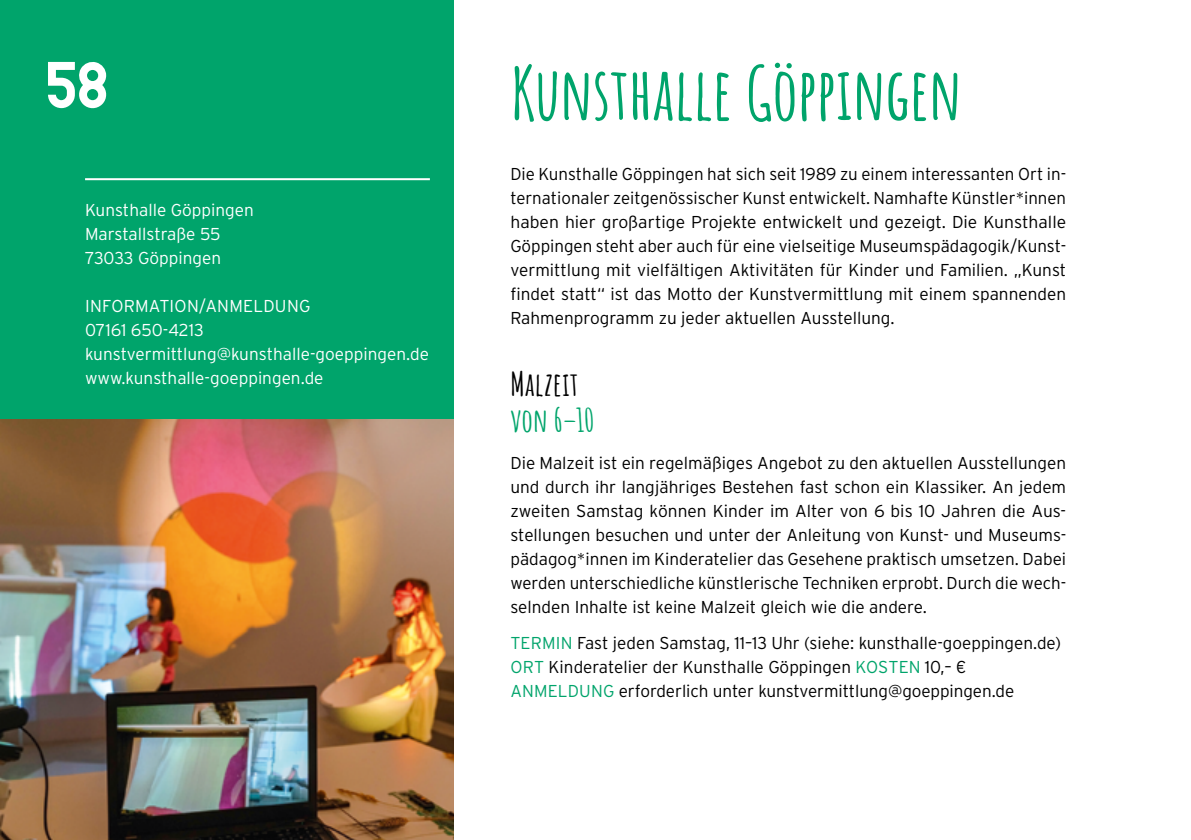
<style>
.page{position:relative;width:1191px;height:840px;background:#fff}
.page>*{position:absolute;margin:0;border:0;box-sizing:border-box;transform-origin:0 0}
.t1{font:700 72px "Amatic SC";letter-spacing:-.01em;color:#00a46b}
.t2{font:700 66px "Gilbert";color:#fff}
.t3{font:700 32px "Amatic SC";letter-spacing:.01em;color:#000}
.t4{font:700 32px "Amatic SC";color:#00a46b}
.t5{font:300 17.2px/24px "Interstate";color:#000;text-align:justify}
.t6{font:300 17.2px/24px "Interstate";color:#fff}
.s1{color:#00a46b}
</style>
<div class="page">
<div style="left:0;top:0;width:454px;height:839px;background:#00a46b"></div>
<img style="left:0;top:420px;width:454px;height:419px">
<hr style="left:85px;top:178px;width:345px;height:2px;background:#fff">
<h2 class="t2" style="left:45px;top:41px;width:65px">58</h2>
<p class="t6" style="left:85px;top:198px;width:170px">Kunsthalle Göppingen<br>Marstallstraße 55<br>73033 Göppingen</p>
<p class="t6" style="left:85px;top:294px;width:345px">INFORMATION/ANMELDUNG<br>07161 650-4213 kunstvermittlung@kunsthalle-goeppingen.de www.kunsthalle-goeppingen.de</p>
<h1 class="t1" style="left:510px;top:38px;width:453px">Kunsthalle Göppingen</h1>
<p class="t5" style="left:510px;top:162px;width:557px">Die Kunsthalle Göppingen hat sich seit 1989 zu einem interessanten Ort in&shy;ternationaler zeitgenössischer Kunst entwickelt. Namhafte Künstler*innen haben hier großartige Projekte entwickelt und gezeigt. Die Kunsthalle Göppingen steht aber auch für eine vielseitige Museumspädagogik/Kunst&shy;vermittlung mit vielfältigen Aktivitäten für Kinder und Familien. „Kunst findet statt“ ist das Motto der Kunstvermittlung mit einem spannenden Rahmenprogramm zu jeder aktuellen Ausstellung.</p>
<h3 class="t3" style="left:510px;top:360px;width:70px">Malzeit</h3>
<h3 class="t4" style="left:510px;top:396px;width:85px">von 6–10</h3>
<p class="t5" style="left:510px;top:450px;width:557px">Die Malzeit ist ein regelmäßiges Angebot zu den aktuellen Ausstellungen und durch ihr langjähriges Bestehen fast schon ein Klassiker. An jedem zweiten Samstag können Kinder im Alter von 6 bis 10 Jahren die Aus&shy;stellungen besuchen und unter der Anleitung von Kunst- und Museums&shy;pädagog*innen im Kinderatelier das Gesehene praktisch umsetzen. Dabei werden unterschiedliche künstlerische Techniken erprobt. Durch die wech&shy;selnden Inhalte ist keine Malzeit gleich wie die andere.</p>
<p class="t5" style="left:510px;top:630px;width:552px;text-align:left"><span class="s1">TERMIN</span> Fast jeden Samstag, 11–13 Uhr (siehe: kunsthalle-goeppingen.de)<br><span class="s1">ORT</span> Kinderatelier der Kunsthalle Göppingen <span class="s1">KOSTEN</span> 10,– €<br><span class="s1">ANMELDUNG</span> erforderlich unter kunstvermittlung@goeppingen.de</p>
</div>
